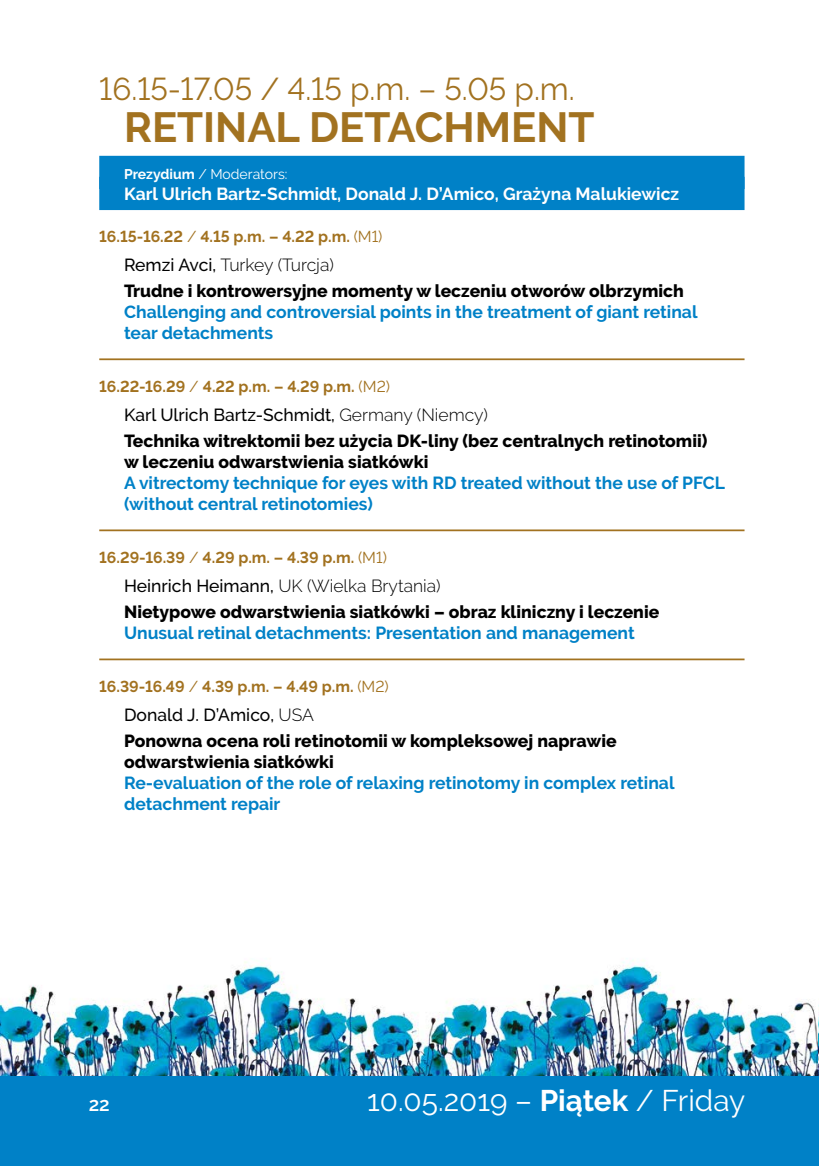
<style>
.page{position:relative;width:819px;height:1166px;background:#fff}
.page>*{position:absolute;margin:0;border:0;box-sizing:border-box;transform-origin:0 0}
.PR_SESJA{font:700 42px "Raleway";color:#a27220}
.PR_SESJA_Godzimna{font:31.5px "Raleway";color:#a27220}
.t1{font:29.75px "Raleway";color:#fff}
.t2{font:600 19.25px "Raleway";color:#fff}
.PR_tytuł{font:800 17.5px/21px "Raleway";color:#000}
.PR_tytuł_ang{font:700 17.5px/21px "Raleway";color:#0081c7}
.PR_tytuł_ang_BEZ_LIN{font:700 17.5px/21px "Raleway";color:#0081c7}
.PR_SESJA_Prowadz-naz{font:700 17.5px "Raleway";color:#fff}
.PR_wykładowca{font:300 17.5px "Raleway";color:#000}
.PR_wykładowca-2{font:500 17.5px "Raleway";color:#000}
.PR_godzina{font:700 15.75px "Raleway";color:#a27220}
.PR_SESJA_Prowadzący{font:14px "Raleway";color:#fff}
.s1{font-weight:700}
.s2{font-weight:400}
.s3{font-weight:500}
.s4{font-weight:300}
</style>
<div class="page">
<img style="left:0;top:960px;width:819px;height:126px">
<div style="left:0;top:1076px;width:818px;height:90px;background:#0081c7"></div>
<div style="left:99px;top:156px;width:645px;height:33px;background:#0081c7"></div>
<div style="left:99px;top:177px;width:645px;height:33px;background:#0081c7"></div>
<hr style="left:99px;top:358px;width:645px;height:2px;background:#a27220">
<hr style="left:99px;top:529px;width:645px;height:2px;background:#a27220">
<hr style="left:99px;top:658px;width:645px;height:2px;background:#a27220">
<p class="PR_SESJA_Godzimna" style="left:99px;top:71px;width:477px">16.15-17.05 / 4.15 p.m. – 5.05 p.m.</p>
<p class="PR_SESJA" style="left:124px;top:104px;width:472px">RETINAL DETACHMENT</p>
<p class="PR_SESJA_Prowadzący" style="left:124px;top:166px;width:165px"><span class="s1">Prezydium</span> / Moderators:</p>
<p class="PR_SESJA_Prowadz-naz" style="left:124px;top:184px;width:556px">Karl Ulrich Bartz-Schmidt, Donald J. D’Amico, Grażyna Malukiewicz</p>
<p class="PR_godzina" style="left:99px;top:228px;width:285px">16.15-16.22 <span class="s2">/</span> 4.15 p.m. – 4.22 p.m. <span class="s2">(M1)</span></p>
<p class="PR_wykładowca" style="left:124px;top:254px;width:211px"><span class="s3">Remzi Avci,</span> Turkey (Turcja)</p>
<p class="PR_tytuł" style="left:124px;top:280px;width:561px">Trudne i kontrowersyjne momenty w leczeniu otworów olbrzymich</p>
<p class="PR_tytuł_ang" style="left:124px;top:301px;width:575px">Challenging and controversial points in the treatment of giant retinal tear detachments</p>
<p class="PR_godzina" style="left:99px;top:378px;width:292px">16.22-16.29 <span class="s2">/</span> 4.22 p.m. – 4.29 p.m. <span class="s2">(M2)</span></p>
<p class="PR_wykładowca-2" style="left:124px;top:404px;width:365px">Karl Ulrich Bartz-Schmidt, <span class="s4">Germany (Niemcy)</span></p>
<p class="PR_tytuł" style="left:124px;top:430px;width:585px">Technika witrektomii bez użycia DK-liny (bez centralnych retinotomii) w leczeniu odwarstwienia siatkówki</p>
<p class="PR_tytuł_ang" style="left:124px;top:472px;width:602px">A vitrectomy technique for eyes with RD treated without the use of PFCL (without central retinotomies)</p>
<p class="PR_godzina" style="left:99px;top:549px;width:289px">16.29-16.39 <span class="s2">/</span> 4.29 p.m. – 4.39 p.m. <span class="s2">(M1)</span></p>
<p class="PR_wykładowca" style="left:124px;top:575px;width:318px"><span class="s3">Heinrich Heimann,</span> UK (Wielka Brytania)</p>
<p class="PR_tytuł" style="left:124px;top:601px;width:536px">Nietypowe odwarstwienia siatkówki – obraz kliniczny i leczenie</p>
<p class="PR_tytuł_ang" style="left:124px;top:622px;width:512px">Unusual retinal detachments: Presentation and management</p>
<p class="PR_godzina" style="left:99px;top:678px;width:291px">16.39-16.49 <span class="s2">/</span> 4.39 p.m. – 4.49 p.m. <span class="s2">(M2)</span></p>
<p class="PR_wykładowca-2" style="left:124px;top:704px;width:191px">Donald J. D’Amico, <span class="s4">USA</span></p>
<p class="PR_tytuł" style="left:124px;top:730px;width:494px">Ponowna ocena roli retinotomii w kompleksowej naprawie odwarstwienia siatkówki</p>
<p class="PR_tytuł_ang_BEZ_LIN" style="left:124px;top:772px;width:552px">Re-evaluation of the role of relaxing retinotomy in complex retinal detachment repair</p>
<p class="t2" style="left:89px;top:1093px;width:23px">22</p>
<h3 class="t1" style="left:367px;top:1083px;width:380px">10.05.2019 – <span class="s1">Piątek</span> / Friday</h3>
</div>
